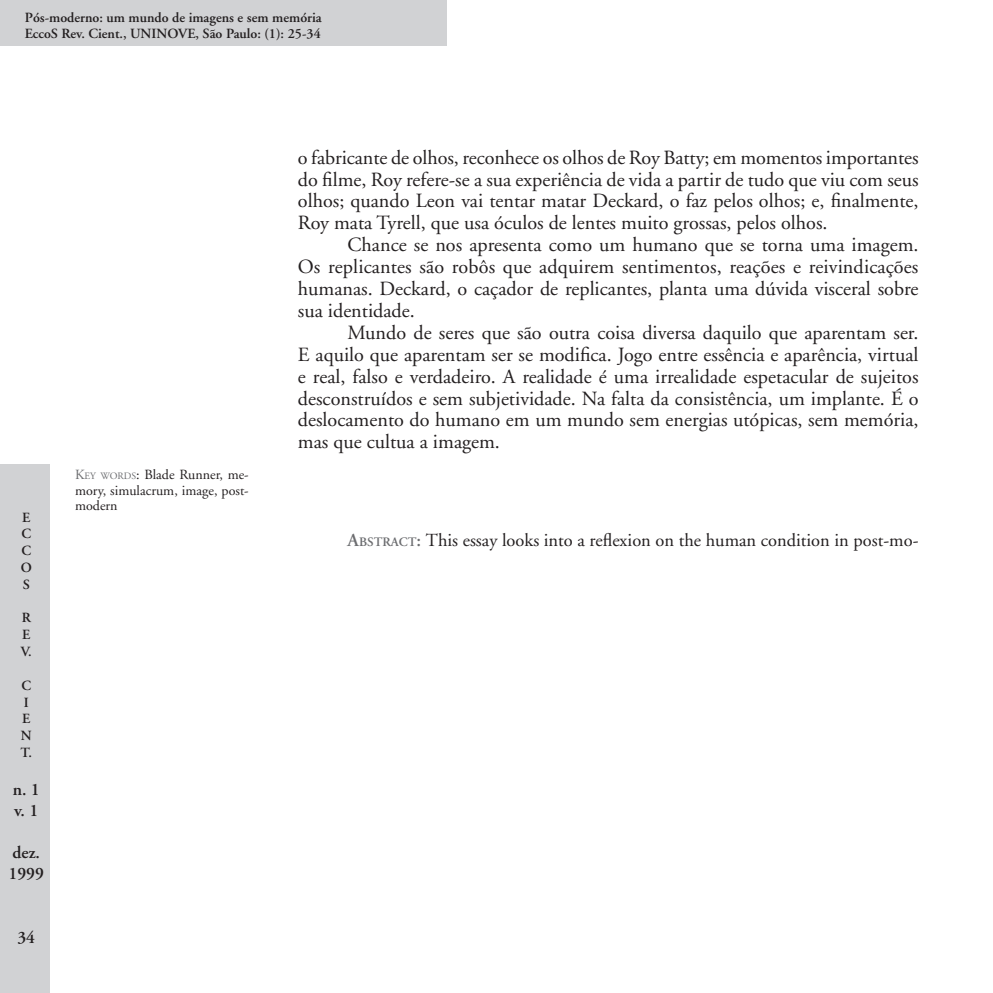
<style>
.page{position:relative;width:993px;height:993px;background:#fff}
.page>*{position:absolute;margin:0;border:0;box-sizing:border-box;transform-origin:0 0}
.t1{font:20.12px/21.9px "Adobe Garamond";color:#231f20;text-align:justify}
.t2{font:18.38px "Adobe Garamond";color:#231f20}
.t3{font:600 17.5px/21px "Adobe Garamond";color:#231f20}
.t4{font:600 14px/16.8px "Adobe Garamond";color:#231f20;text-align:justify}
.t5{font:14px/15.8px "Adobe Garamond";color:#231f20;text-align:justify}
.s1{color:#6c6d70}
.s2{font-size:9.8px;color:#6c6d70}
.s3{font-weight:600;color:#6c6d70}
.s4{font-weight:600;font-size:12.95px;color:#6c6d70}
</style>
<div class="page">
<div style="left:0;top:464px;width:50px;height:528px;background:#d1d2d4"></div>
<div style="left:0;top:0;width:446px;height:46px;background:#d1d2d4"></div>
<p class="t4" style="left:25px;top:10px;width:298px;line-height:15.8px">Pós-moderno: um mundo de imagens e sem memória<br>EccoS Rev. Cient., UNINOVE, São Paulo: (1): 25-34</p>
<p class="t4" style="left:21px;top:509px;width:13px">E C C O S</p>
<p class="t4" style="left:21px;top:609px;width:12px">R E V.</p>
<p class="t4" style="left:21px;top:677px;width:13px;text-align:left">C<br>I<br>E<br>N<br>T.</p>
<p class="t3" style="left:13px;top:778px;width:29px">n. 1 v. 1</p>
<p class="t3" style="left:8px;top:841px;width:37px">dez.<br>1999</p>
<p class="t3" style="left:17px;top:927px;width:19px">34</p>
<p class="t5" style="left:75px;top:466px;width:175px"><span class="s1">K</span><span class="s2">EY WORDS</span>: Blade Runner, me&shy;mory, simulacrum, image, post&shy;modern</p>
<p class="t1" style="left:298px;top:147px;width:622px">o fabricante de olhos, reconhece os olhos de Roy Batty; em momentos importantes do filme, Roy refere-se a sua experiência de vida a partir de tudo que viu com seus olhos; quando Leon vai tentar matar Deckard, o faz pelos olhos; e, finalmente, Roy mata Tyrell, que usa óculos de lentes muito grossas, pelos olhos.</p>
<p class="t1" style="left:298px;top:234px;width:622px;text-indent:50px">Chance se nos apresenta como um humano que se torna uma imagem.<br>Os replicantes são robôs que adquirem sentimentos, reações e reivindicações humanas. Deckard, o caçador de replicantes, planta uma dúvida visceral sobre sua identidade.</p>
<p class="t1" style="left:298px;top:322px;width:622px;text-indent:50px">Mundo de seres que são outra coisa diversa daquilo que aparentam ser.<br>E aquilo que aparentam ser se modifica. Jogo entre essência e aparência, virtual e real, falso e verdadeiro. A realidade é uma irrealidade espetacular de sujeitos desconstruídos e sem subjetividade. Na falta da consistência, um implante. É o deslocamento do humano em um mundo sem energias utópicas, sem memória, mas que cultua a imagem.</p>
<p class="t2" style="left:347px;top:529px;width:572px"><span class="s3">A</span><span class="s4">BSTRACT</span><span class="s3">:</span> This essay looks into a reflexion on the human condition in post-mo-</p>
</div>
